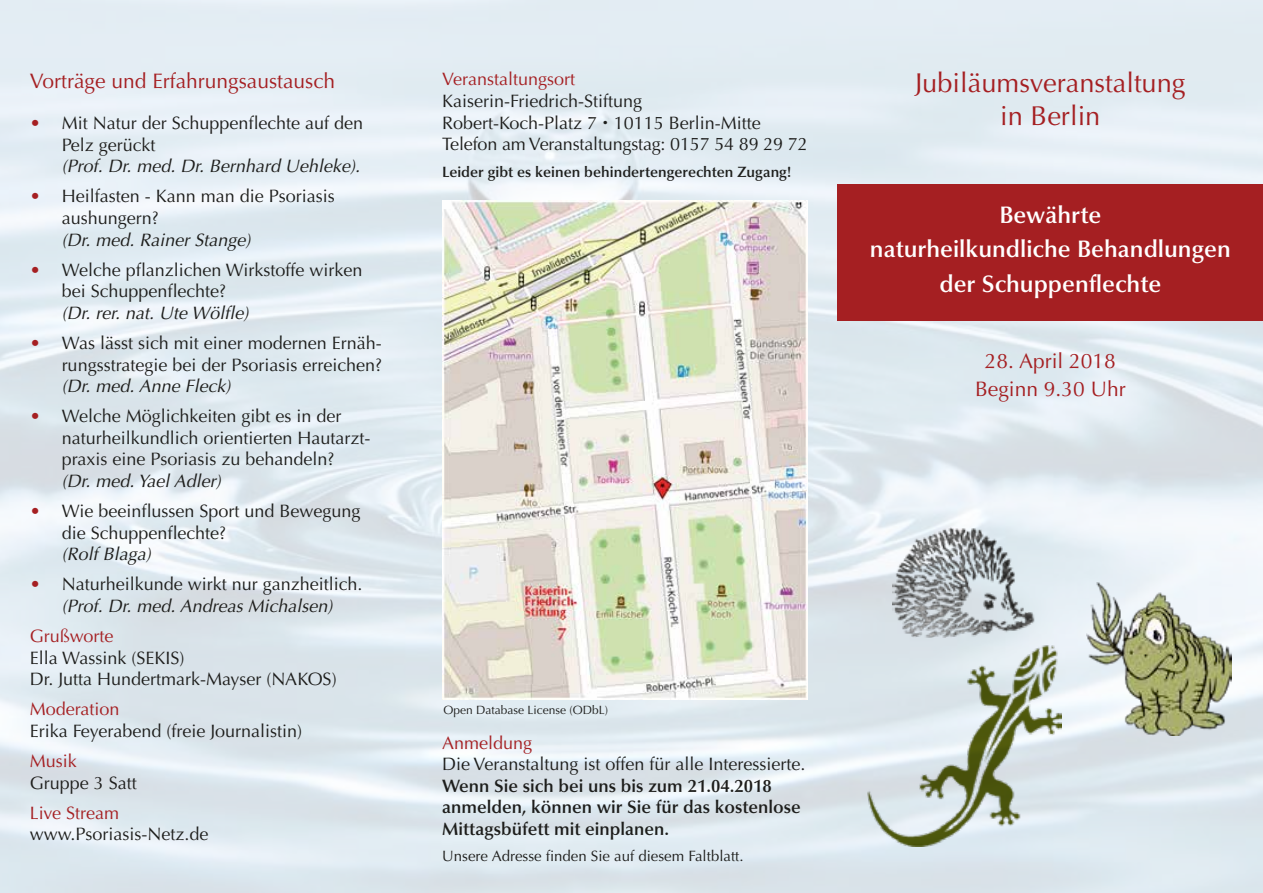
<style>
.page{position:relative;width:1263px;height:893px;background:#fff}
.page>*{position:absolute;margin:0;border:0;box-sizing:border-box;transform-origin:0 0}
.t1{font:27.3px/32.7px "Optima";color:#a51f22;text-align:center}
.t2{font:600 24px/34.5px "Optima";color:#fff;text-align:center}
.t3{font:21px/28.5px "Optima";color:#a51f22;text-align:center}
.t4{font:18px/21.6px "Optima";color:#1d1d1b}
.t5{font:italic 18px "Optima";color:#1d1d1b}
.t6{font:600 18px/21.6px "Optima";color:#1d1d1b}
.t7{font:18px "Optima";color:#a51f22}
.t8{font:600 15px "Optima";color:#1d1d1b}
.t9{font:15px "Optima";color:#1d1d1b}
.t10{font:12px "Optima";color:#1d1d1b}
.s1{color:#a51f22}
.s2{font-style:italic}
</style>
<div class="page">
<img style="left:0;top:0;width:1263px;height:893px">
<img style="left:442px;top:201px;width:366px;height:499px">
<img style="left:1087px;top:582px;width:145px;height:153px">
<img style="left:892px;top:527px;width:144px;height:110px">
<img style="left:867px;top:644px;width:194px;height:202px">
<div style="left:838px;top:184px;width:425px;height:136px;background:#a51f22"></div>
<svg style="left:604px;top:120px;width:3px;height:4px"></svg>
<p class="t3" style="left:30px;top:67px;width:307px">Vorträge und Erfahrungsaustausch</p>
<p class="t4" style="left:62px;top:112px;width:303px;text-indent:-32px"><span class="s1">•</span> Mit Natur der Schuppenflechte auf den<br>Pelz gerückt</p>
<p class="t5" style="left:62px;top:156px;width:300px">(Prof. Dr. med. Dr. Bernhard Uehleke).</p>
<p class="t4" style="left:62px;top:186px;width:275px;text-indent:-32px"><span class="s1">•</span> Heilfasten - Kann man die Psoriasis aushungern?</p>
<p class="t5" style="left:62px;top:229px;width:190px">(Dr. med. Rainer Stange)</p>
<p class="t4" style="left:62px;top:259px;width:302px;text-indent:-32px"><span class="s1">•</span> Welche pflanzlichen Wirkstoffe wirken bei Schuppenflechte?</p>
<p class="t5" style="left:62px;top:302px;width:188px">(Dr. rer. nat. Ute Wölfle)</p>
<p class="t4" style="left:30px;top:332px;width:354px;text-align:right"><span class="s1">•</span> Was lässt sich mit einer modernen Ernäh&shy;rungsstrategie bei der Psoriasis erreichen?</p>
<p class="t5" style="left:62px;top:376px;width:170px">(Dr. med. Anne Fleck)</p>
<p class="t4" style="left:62px;top:406px;width:310px;text-indent:-32px"><span class="s1">•</span> Welche Möglichkeiten gibt es in der naturheilkundlich orientierten Hautarzt&shy;praxis eine Psoriasis zu behandeln?</p>
<p class="t5" style="left:62px;top:470px;width:161px">(Dr. med. Yael Adler)</p>
<p class="t4" style="left:62px;top:500px;width:300px;text-indent:-32px"><span class="s1">•</span> Wie beeinflussen Sport und Bewegung die Schuppenflechte?</p>
<p class="t5" style="left:62px;top:544px;width:91px">(Rolf Blaga)</p>
<p class="t4" style="left:30px;top:574px;width:334px;text-align:center"><span class="s1">•</span> Naturheilkunde wirkt nur ganzheitlich. <span class="s2">(Prof. Dr. med. Andreas Michalsen)</span></p>
<p class="t7" style="left:30px;top:626px;width:85px">Grußworte</p>
<p class="t4" style="left:30px;top:647px;width:308px">Ella Wassink (SEKIS)<br>Dr. Jutta Hundertmark-Mayser (NAKOS)</p>
<p class="t7" style="left:30px;top:699px;width:91px">Moderation</p>
<p class="t4" style="left:30px;top:720px;width:274px">Erika Feyerabend (freie Journalistin)</p>
<p class="t7" style="left:30px;top:751px;width:49px">Musik</p>
<p class="t4" style="left:30px;top:772px;width:109px">Gruppe 3 Satt</p>
<p class="t7" style="left:30px;top:802px;width:91px">Live Stream</p>
<p class="t4" style="left:30px;top:824px;width:180px">www.Psoriasis-Netz.de</p>
<p class="t7" style="left:442px;top:69px;width:134px">Veranstaltungsort</p>
<p class="t4" style="left:442px;top:90px;width:367px">Kaiserin-Friedrich-Stiftung<br>Robert-Koch-Platz 7 10115 Berlin-Mitte<br>Telefon am Veranstaltungstag: 0157 54 89 29 72</p>
<p class="t8" style="left:442px;top:163px;width:350px">Leider gibt es keinen behindertengerechten Zugang!</p>
<p class="t10" style="left:443px;top:703px;width:166px">Open Database License (ODbL)</p>
<p class="t7" style="left:442px;top:732px;width:92px">Anmeldung</p>
<p class="t4" style="left:442px;top:753px;width:365px">Die Veranstaltung ist offen für alle Interessierte.</p>
<p class="t6" style="left:442px;top:775px;width:360px">Wenn Sie sich bei uns bis zum 21.04.2018 anmelden, können wir Sie für das kostenlose<br>Mittagsbüfett mit einplanen.</p>
<p class="t9" style="left:442px;top:848px;width:303px">Unsere Adresse finden Sie auf diesem Faltblatt.</p>
<h1 class="t1" style="left:915px;top:67px;width:272px">Jubiläumsveranstaltung in Berlin</h1>
<h2 class="t2" style="left:870px;top:198px;width:362px">Bewährte<br>naturheilkundliche Behandlungen der Schuppenflechte</h2>
<p class="t3" style="left:975px;top:347px;width:152px">28. April 2018<br>Beginn 9.30 Uhr</p>
</div>
